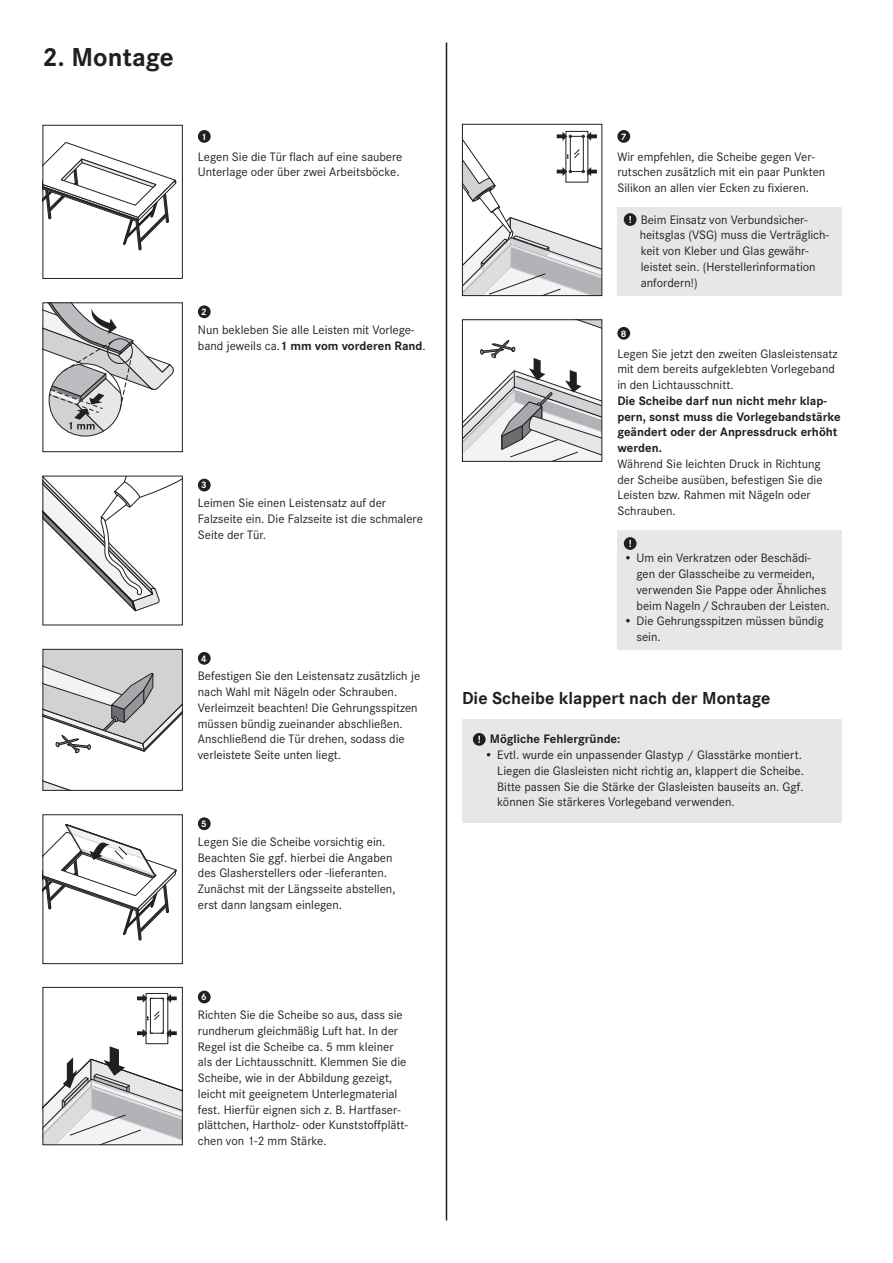
<style>
.page{position:relative;width:893px;height:1263px;background:#fff}
.page>*{position:absolute;margin:0;border:0;box-sizing:border-box;transform-origin:0 0}
.t1{font:700 27px "Corporate S";color:#231f20}
.t2{font:700 18px "Corporate S";color:#231f20}
.t3{font:12.75px/15.8px "Corporate S";color:#231f20}
.t4{font:700 12.75px/15.8px "Corporate S";color:#231f20}
.t5{font:700 9.75px "Corporate S";color:#fff}
.s1{font-weight:700}
</style>
<div class="page">
<div style="left:198px;top:991px;width:13px;height:12px;background:#231f20;border-radius:50%"></div>
<div style="left:617px;top:130px;width:13px;height:13px;background:#231f20;border-radius:50%"></div>
<div style="left:617px;top:327px;width:13px;height:13px;background:#231f20;border-radius:50%"></div>
<div style="left:146px;top:993px;width:22px;height:51px;border:1px solid #231f20"></div>
<svg style="left:45px;top:994px;width:136px;height:149px"></svg>
<div style="left:43px;top:987px;width:140px;height:158px;border:1px solid #231f20"></div>
<svg style="left:464px;top:130px;width:136px;height:164px"></svg>
<div style="left:462px;top:124px;width:140px;height:172px;border:1px solid #231f20"></div>
<svg style="left:464px;top:321px;width:136px;height:139px"></svg>
<div style="left:462px;top:319px;width:140px;height:143px;border:1px solid #231f20"></div>
<div style="left:198px;top:479px;width:13px;height:12px;background:#231f20;border-radius:50%"></div>
<div style="left:198px;top:652px;width:13px;height:13px;background:#231f20;border-radius:50%"></div>
<div style="left:198px;top:817px;width:13px;height:13px;background:#231f20;border-radius:50%"></div>
<div style="left:198px;top:305px;width:13px;height:13px;background:#231f20;border-radius:50%"></div>
<svg style="left:45px;top:304px;width:129px;height:132px"></svg>
<div style="left:43px;top:302px;width:140px;height:150px;border:1px solid #231f20"></div>
<svg style="left:45px;top:478px;width:136px;height:134px"></svg>
<div style="left:43px;top:476px;width:140px;height:149px;border:1px solid #231f20"></div>
<svg style="left:45px;top:651px;width:136px;height:138px"></svg>
<div style="left:43px;top:649px;width:140px;height:142px;border:1px solid #231f20"></div>
<svg style="left:45px;top:824px;width:132px;height:117px"></svg>
<div style="left:43px;top:814px;width:140px;height:150px;border:1px solid #231f20"></div>
<div style="left:198px;top:130px;width:13px;height:13px;background:#231f20;border-radius:50%"></div>
<svg style="left:45px;top:142px;width:132px;height:109px"></svg>
<div style="left:43px;top:125px;width:140px;height:154px;border:1px solid #231f20"></div>
<hr style="left:446px;top:43px;width:1px;height:1177px;background:#231f20">
<div style="left:462px;top:719px;width:380px;height:103px;background:#e6e7e9"></div>
<div style="left:473px;top:733px;width:13px;height:13px;background:#231f20;border-radius:50%"></div>
<svg style="left:478px;top:736px;width:2px;height:7px"></svg>
<div style="left:617px;top:208px;width:225px;height:88px;background:#e6e7e9"></div>
<div style="left:624px;top:213px;width:12px;height:13px;background:#231f20;border-radius:50%"></div>
<svg style="left:629px;top:216px;width:2px;height:7px"></svg>
<div style="left:617px;top:530px;width:225px;height:120px;background:#e6e7e9"></div>
<div style="left:624px;top:537px;width:12px;height:13px;background:#231f20;border-radius:50%"></div>
<svg style="left:629px;top:540px;width:2px;height:7px"></svg>
<h1 class="t1" style="left:43px;top:38px;width:133px">2. Montage</h1>
<p class="t5" style="left:201px;top:130px;width:7px">1</p>
<p class="t3" style="left:198px;top:148px;width:206px">Legen Sie die Tür flach auf eine saubere<br>Unterlage oder über zwei Arbeitsböcke.</p>
<p class="t5" style="left:201px;top:305px;width:7px">2</p>
<p class="t3" style="left:198px;top:321px;width:229px">Nun bekleben Sie alle Leisten mit Vorlege&shy;band jeweils ca.<span class="s1">1 mm vom vorderen Rand</span>.</p>
<p class="t5" style="left:201px;top:478px;width:7px">3</p>
<p class="t3" style="left:198px;top:495px;width:227px">Leimen Sie einen Leistensatz auf der<br>Falzseite ein. Die Falzseite ist die schmalere<br>Seite der Tür.</p>
<p class="t5" style="left:201px;top:652px;width:7px">4</p>
<p class="t3" style="left:198px;top:668px;width:224px">Befestigen Sie den Leistensatz zusätzlich je nach Wahl mit Nägeln oder Schrauben.<br>Verleimzeit beachten! Die Gehrungsspitzen müssen bündig zueinander abschließen.<br>Anschließend die Tür drehen, sodass die verleistete Seite unten liegt.</p>
<p class="t5" style="left:201px;top:817px;width:7px">5</p>
<p class="t3" style="left:198px;top:833px;width:199px">Legen Sie die Scheibe vorsichtig ein.<br>Beachten Sie ggf. hierbei die Angaben des Glasherstellers oder -lieferanten.<br>Zunächst mit der Längsseite abstellen, erst dann langsam einlegen.</p>
<p class="t5" style="left:201px;top:990px;width:7px">6</p>
<p class="t3" style="left:198px;top:1006px;width:212px">Richten Sie die Scheibe so aus, dass sie rundherum gleichmäßig Luft hat. In der Regel ist die Scheibe ca. 5 mm kleiner als der Lichtausschnitt. Klemmen Sie die Scheibe, wie in der Abbildung gezeigt, leicht mit geeignetem Unterlegmaterial fest. Hierfür eignen sich z. B. Hartfaser&shy;plättchen, Hartholz- oder Kunststoffplätt&shy;chen von 1-2 mm Stärke.</p>
<p class="t5" style="left:621px;top:130px;width:7px">7</p>
<p class="t3" style="left:617px;top:148px;width:209px">Wir empfehlen, die Scheibe gegen Ver&shy;rutschen zusätzlich mit ein paar Punkten<br>Silikon an allen vier Ecken zu fixieren.</p>
<p class="t3" style="left:640px;top:211px;width:191px">Beim Einsatz von Verbundsicher&shy;heitsglas (VSG) muss die Verträglich&shy;keit von Kleber und Glas gewähr&shy;leistet sein. (Herstellerinformation anfordern!)</p>
<p class="t5" style="left:621px;top:327px;width:7px">8</p>
<p class="t3" style="left:617px;top:345px;width:222px">Legen Sie jetzt den zweiten Glasleistensatz mit dem bereits aufgeklebten Vorlegeband in den Lichtausschnitt.</p>
<p class="t4" style="left:617px;top:392px;width:225px">Die Scheibe darf nun nicht mehr klap&shy;pern, sonst muss die Vorlegebandstärke geändert oder der Anpressdruck erhöht werden.</p>
<p class="t3" style="left:617px;top:455px;width:207px">Während Sie leichten Druck in Richtung der Scheibe ausüben, befestigen Sie die<br>Leisten bzw. Rahmen mit Nägeln oder<br>Schrauben.</p>
<p class="t3" style="left:636px;top:550px;width:195px;text-indent:-13px">• Um ein Verkratzen oder Beschädi&shy;gen der Glasscheibe zu vermeiden, verwenden Sie Pappe oder Ähnliches beim Nageln / Schrauben der Leisten.</p>
<p class="t3" style="left:636px;top:613px;width:189px;text-indent:-13px">• Die Gehrungsspitzen müssen bündig sein.</p>
<h2 class="t2" style="left:462px;top:686px;width:310px">Die Scheibe klappert nach der Montage</h2>
<p class="t4" style="left:490px;top:731px;width:132px">Mögliche Fehlergründe:</p>
<p class="t3" style="left:497px;top:747px;width:308px;text-indent:-13px">• Evtl. wurde ein unpassender Glastyp / Glasstärke montiert.<br>Liegen die Glasleisten nicht richtig an, klappert die Scheibe.<br>Bitte passen Sie die Stärke der Glasleisten bauseits an. Ggf. können Sie stärkeres Vorlegeband verwenden.</p>
</div>
